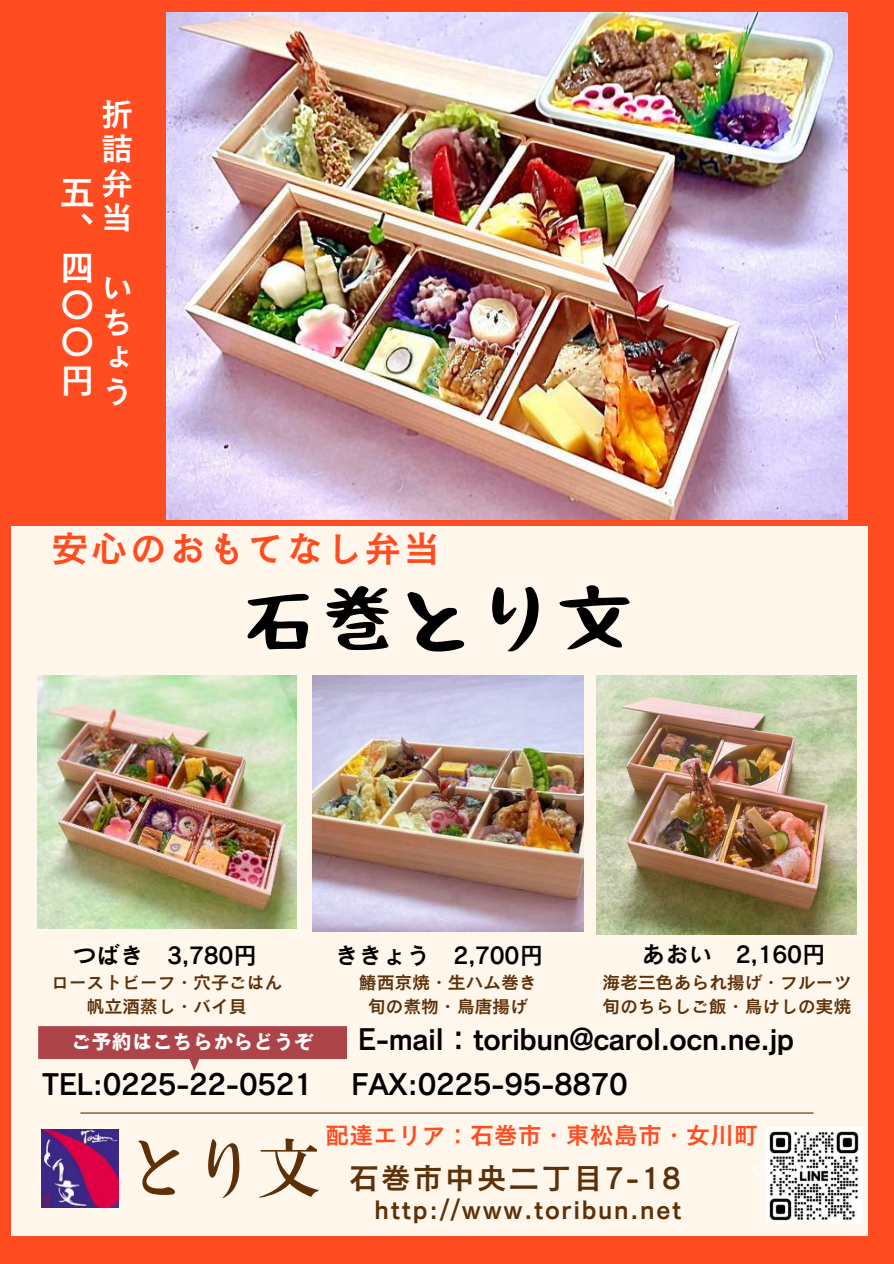
<style>
.page{position:relative;width:894px;height:1264px;background:#fff}
.page>*{position:absolute;margin:0;border:0;box-sizing:border-box;transform-origin:0 0}
.t1{font:700 74.1px "Otsutome font";letter-spacing:.055em;color:#000}
.t2{font:65.7px "Motoya Mincho Miyabi Std W4";color:#5d3008}
.t3{font:37.05px "Canva Cezanne Pro N DB";letter-spacing:.055em;color:#ff4c20}
.t4{font:35.1px/37.7px "Canva Cezanne Pro N DB";color:#fff}
.t5{font:32.1px/34.5px "Canva Cezanne Pro N DB";color:#fff;text-align:justify}
.t6{font:30px "Canva Cezanne Pro N DB";letter-spacing:-.015em;color:#000}
.t7{font:30px "Canva Cezanne Pro N DB";letter-spacing:.065em;color:#5d3008}
.t8{font:25.5px "Canva Cezanne Pro N DB";letter-spacing:.065em;color:#5d3008}
.t9{font:24px "Canva Cezanne Pro N DB";letter-spacing:-.015em;color:#000}
.t10{font:24px "Canva Cezanne Pro N DB";color:#ff4c20}
.t11{font:20.4px "Canva Cezanne Pro N B";letter-spacing:-.01em;color:#fff}
.t12{font:18px/24.8px "Canva Cezanne Pro N DB";letter-spacing:-.015em;color:#5d3008;text-align:center}
.t13{font:11.55px "Canva Cezanne Pro N DB";color:#fff}
</style>
<div class="page">
<div style="left:0;top:0;width:893px;height:1263px;background:#ff4c20"></div>
<div style="left:11px;top:526px;width:856px;height:709px;background:#fff6ec"></div>
<hr style="left:81px;top:1112px;width:732px;height:1px;background:#5d3008">
<img style="left:37px;top:675px;width:259px;height:253px">
<img style="left:313px;top:675px;width:270px;height:256px">
<img style="left:596px;top:675px;width:260px;height:259px">
<svg style="left:38px;top:1026px;width:309px;height:44px"></svg>
<img style="left:42px;top:1129px;width:76px;height:78px">
<img style="left:765px;top:1127px;width:97px;height:96px">
<svg style="left:182px;top:12px;width:120px;height:1px"></svg>
<img style="left:166px;top:13px;width:680px;height:505px">
<h3 class="t4" style="left:60px;top:172px;width:37px">五、四〇〇円</h3>
<h3 class="t5" style="left:101px;top:96px;width:34px">折詰弁当</h3>
<h3 class="t5" style="left:101px;top:269px;width:34px;text-align:left">いちょう</h3>
<h3 class="t3" style="left:52px;top:529px;width:390px">安心のおもてなし弁当</h3>
<h1 class="t1" style="left:243px;top:591px;width:389px">石巻とり文</h1>
<h3 class="t9" style="left:72px;top:942px;width:186px">つばき 3,780円</h3>
<h3 class="t9" style="left:335px;top:942px;width:210px">ききょう 2,700円</h3>
<h3 class="t9" style="left:641px;top:941px;width:186px">あおい 2,160円</h3>
<p class="t12" style="left:51px;top:969px;width:233px">ローストビーフ・穴子ごはん帆立酒蒸し・バイ貝</p>
<p class="t11" style="left:71px;top:1031px;width:244px">ご予約はこちらからどうぞ</p>
<p class="t12" style="left:359px;top:969px;width:179px">鰆西京焼・生ハム巻き旬の煮物・鳥唐揚げ</p>
<p class="t12" style="left:602px;top:969px;width:250px;text-align:left">海老三色あられ揚げ・フルーツ旬のちらしご飯・鳥けしの実焼</p>
<h3 class="t6" style="left:358px;top:1023px;width:438px">E-mail：toribun@carol.ocn.ne.jp</h3>
<h3 class="t6" style="left:42px;top:1068px;width:272px">TEL:0225-22-0521</h3>
<h3 class="t6" style="left:351px;top:1068px;width:278px">FAX:0225-95-8870</h3>
<h2 class="t2" style="left:125px;top:1135px;width:192px">とり文</h2>
<h3 class="t10" style="left:325px;top:1122px;width:434px">配達エリア：石巻市・東松島市・女川町</h3>
<p class="t13" style="left:753px;top:1164px;width:52px">QRコード</p>
<h3 class="t7" style="left:348px;top:1162px;width:334px">石巻市中央二丁目 7-18</h3>
<h3 class="t8" style="left:374px;top:1196px;width:308px">http://www.toribun.net</h3>
</div>
